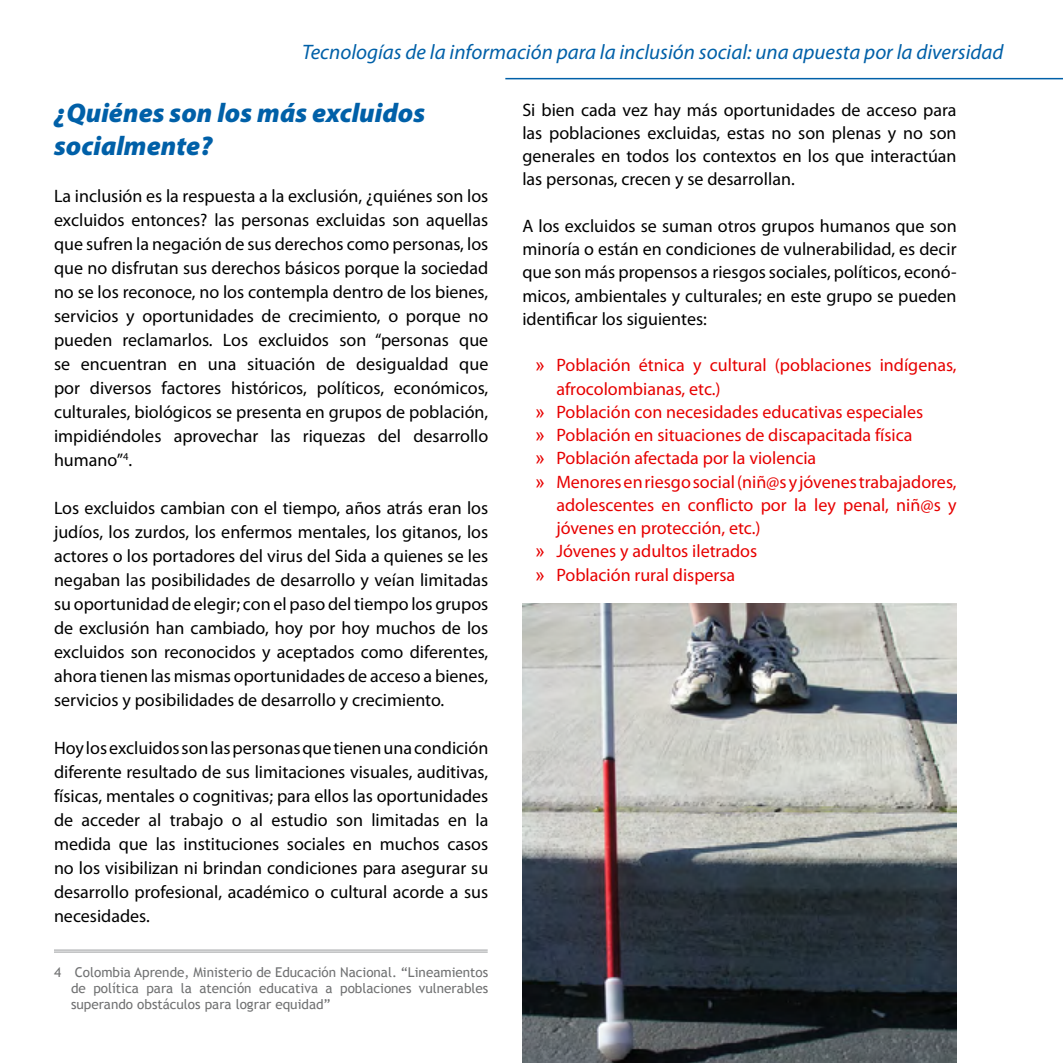
<style>
.page{position:relative;width:1063px;height:1063px;background:#fff}
.page>*{position:absolute;margin:0;border:0;box-sizing:border-box;transform-origin:0 0}
.t1{font:italic 900 27px/32.4px "Myriad Pro";color:#0060a8}
.t2{font:italic 21px "Myriad Pro";color:#0060a8}
.t3{font:18px/24px "Myriad Pro";color:#000;text-align:justify}
.t4{font:18px "Myriad Pro";color:#e70000}
.t5{font:13.5px/16.2px "Trebuchet MS";color:#707172;text-align:justify}
.s1{font-family:"Arial"}
</style>
<div class="page">
<img style="left:522px;top:604px;width:435px;height:459px">
<hr style="left:505px;top:78px;width:558px;height:1px;background:#0060a8">
<hr style="left:54px;top:950px;width:434px;height:1px;background:#9c9e9f">
<hr style="left:54px;top:952px;width:434px;height:1px;background:#9c9e9f">
<p class="t2" style="left:302px;top:39px;width:703px">Tecnologías de la información para la inclusión social: una apuesta por la diversidad</p>
<h1 class="t1" style="left:54px;top:96px;width:373px">¿Quiénes son los más excluidos socialmente?</h1>
<p class="t3" style="left:54px;top:184px;width:436px">La inclusión es la respuesta a la exclusión, ¿quiénes son los excluidos entonces? las personas excluidas son aquellas que sufren la negación de sus derechos como personas, los que no disfrutan sus derechos básicos porque la sociedad no se los reconoce, no los contempla dentro de los bienes, servicios y oportunidades de crecimiento, o porque no pueden reclamarlos. Los excluidos son “personas que se encuentran en una situación de desigualdad que por diversos factores históricos, políticos, económicos, culturales, biológicos se presenta en grupos de población, impidiéndoles aprovechar las riquezas del desarrollo humano”<sup>4</sup>.</p>
<p class="t3" style="left:54px;top:496px;width:436px">Los excluidos cambian con el tiempo, años atrás eran los judíos, los zurdos, los enfermos mentales, los gitanos, los actores o los portadores del virus del Sida a quienes se les negaban las posibilidades de desarrollo y veían limitadas su oportunidad de elegir; con el paso del tiempo los grupos de exclusión han cambiado, hoy por hoy muchos de los excluidos son reconocidos y aceptados como diferentes, ahora tienen las mismas oportunidades de acceso a bienes, servicios y posibilidades de desarrollo y crecimiento.</p>
<p class="t3" style="left:54px;top:736px;width:436px">Hoy los excluidos son las personas que tienen una condición diferente resultado de sus limitaciones visuales, auditivas, físicas, mentales o cognitivas; para ellos las oportunidades de acceder al trabajo o al estudio son limitadas en la medida que las instituciones sociales en muchos casos no los visibilizan ni brindan condiciones para asegurar su desarrollo profesional, académico o cultural acorde a sus necesidades.</p>
<p class="t3" style="left:522px;top:98px;width:436px;line-height:23.2px">Si bien cada vez hay más oportunidades de acceso para las poblaciones excluidas, estas no son plenas y no son generales en todos los contextos en los que interactúan las personas, crecen y se desarrollan.</p>
<p class="t3" style="left:522px;top:214px;width:436px;line-height:23.2px">A los excluidos se suman otros grupos humanos que son minoría o están en condiciones de vulnerabilidad, es decir que son más propensos a riesgos sociales, políticos, econó&shy;micos, ambientales y culturales; en este grupo se pueden identificar los siguientes:</p>
<p class="t4" style="left:535px;top:354px;width:423px"><span class="s1">»</span> Población étnica y cultural (poblaciones indígenas,</p>
<p class="t4" style="left:556px;top:377px;width:166px">afrocolombianas, etc.)</p>
<p class="t4" style="left:535px;top:401px;width:390px"><span class="s1">»</span> Población con necesidades educativas especiales</p>
<p class="t4" style="left:535px;top:424px;width:379px"><span class="s1">»</span> Población en situaciones de discapacitada física</p>
<p class="t4" style="left:535px;top:447px;width:283px"><span class="s1">»</span> Población afectada por la violencia</p>
<p class="t4" style="left:535px;top:470px;width:423px"><span class="s1">»</span> Menores en riesgo social (niñ@s y jóvenes trabajadores,</p>
<p class="t4" style="left:556px;top:494px;width:402px">adolescentes en conflicto por la ley penal, niñ@s y</p>
<p class="t4" style="left:556px;top:517px;width:206px">jóvenes en protección, etc.)</p>
<p class="t4" style="left:535px;top:540px;width:224px"><span class="s1">»</span> Jóvenes y adultos iletrados</p>
<p class="t4" style="left:535px;top:563px;width:202px"><span class="s1">»</span> Población rural dispersa</p>
<p class="t5" style="left:71px;top:964px;width:419px;text-indent:-17px">4 Colombia Aprende, Ministerio de Educación Nacional. “Lineamientos de política para la atención educativa a poblaciones vulnerables superando obstáculos para lograr equidad”</p>
</div>
